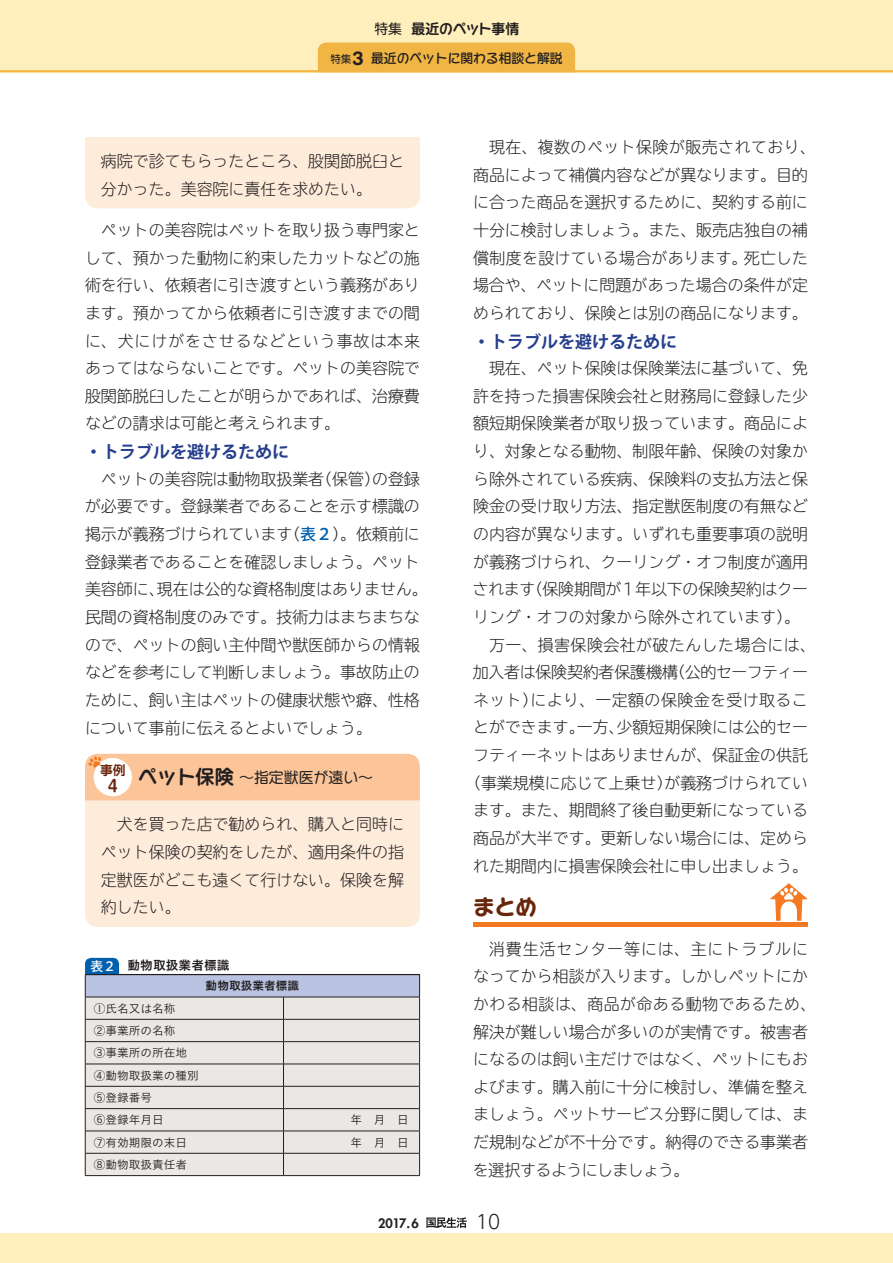
<style>
.page{position:relative;width:893px;height:1263px;background:#fff}
.page>*{position:absolute;margin:0;border:0;box-sizing:border-box;transform-origin:0 0}
.t1{font:700 21.3px "Capie N Std";color:#68260b}
.t2{font:300 19.2px "UD Shin Go C Oniz Pr 6 N";color:#231f20}
.t3{font:700 16.95px "Koz Go Pro";color:#253f8e}
.t4{font:300 15.9px/27.6px "TBUDR Go Std Super";color:#231f20}
.t5{font:300 15.9px "TBUDR Go Std Super";letter-spacing:-.02em;color:#231f20}
.t6{font:300 15.9px "TBUDR Go Std Super";letter-spacing:.025em;color:#231f20}
.t7{font:300 15.9px "TBUDR Go Std Super";letter-spacing:.03em;color:#231f20}
.t8{font:700 15.9px "Shin M Go Pro De";color:#68260b}
.t9{font:14.85px "Shin M Go Pro";color:#231f20}
.t10{font:700 13.8px "Shin M Go Pro De";color:#231f20}
.t11{font:500 12.75px "Capie N Std";color:#231f20}
.t12{font:12.75px "Koburina Go Std W6";color:#231f20}
.t13{font:800 12.75px "Futura Std";color:#231f20}
.t14{font:700 12.75px "Shin M Go Pro De";color:#68260b}
.t15{font:11.7px/22.4px "Koburina Go Std W3";color:#231f20}
.t16{font:11.7px "Koburina Go Std W6";color:#231f20}
.s1{font-family:"Shin M Go Pro";font-weight:400}
.s2{font-family:"Capie N Std De"}
.s3{font-family:"Shin M Go Pro";font-weight:400;font-size:10.65px}
.s4{font-family:"Helvetica Rounded LT Std";font-weight:700;font-size:19.2px}
.s5{font-family:"Shin M Go Pro"}
.s6{font-family:"Koz Go Pro";font-weight:500;color:#0160ae}
.s7{font-family:"Capie N Std De";font-weight:700;font-size:19.2px}
.s8{font-family:"Shin M Go Pro De";font-weight:700;font-size:19.2px}
.s9{font-family:"Capie N Std"}
.s10{font-family:"Koz Go Pro";font-weight:500;color:#fff}
</style>
<div class="page">
<div style="left:0;top:0;width:893px;height:72px;background:#feefbc"></div>
<div style="left:0;top:1233px;width:893px;height:30px;background:#feefbc"></div>
<hr style="left:0;top:70px;width:893px;height:2px;background:#f1b543">
<svg style="left:426px;top:1217px;width:41px;height:11px"></svg>
<div style="left:318px;top:43px;width:257px;height:27px;background:#f1b543"></div>
<div style="left:85px;top:975px;width:335px;height:22px;background:#bac2e1"></div>
<div style="left:119px;top:998px;width:300px;height:177px;background:#eae7e5"></div>
<hr style="left:85px;top:997px;width:198px;height:1px;background:#231f20">
<hr style="left:284px;top:997px;width:136px;height:1px;background:#231f20">
<hr style="left:85px;top:1019px;width:198px;height:1px;background:#231f20">
<hr style="left:284px;top:1019px;width:136px;height:1px;background:#231f20">
<hr style="left:85px;top:1041px;width:198px;height:1px;background:#231f20">
<hr style="left:284px;top:1041px;width:136px;height:1px;background:#231f20">
<hr style="left:85px;top:1064px;width:198px;height:1px;background:#231f20">
<hr style="left:284px;top:1064px;width:136px;height:1px;background:#231f20">
<hr style="left:85px;top:1086px;width:198px;height:1px;background:#231f20">
<hr style="left:284px;top:1086px;width:136px;height:1px;background:#231f20">
<hr style="left:85px;top:1108px;width:198px;height:1px;background:#231f20">
<hr style="left:284px;top:1108px;width:136px;height:1px;background:#231f20">
<hr style="left:85px;top:1131px;width:198px;height:1px;background:#231f20">
<hr style="left:284px;top:1131px;width:136px;height:1px;background:#231f20">
<hr style="left:85px;top:1153px;width:198px;height:1px;background:#231f20">
<hr style="left:284px;top:1153px;width:136px;height:1px;background:#231f20">
<svg style="left:283px;top:997px;width:1px;height:178px"></svg>
<svg style="left:419px;top:975px;width:1px;height:200px"></svg>
<hr style="left:85px;top:1175px;width:198px;height:1px;background:#231f20">
<hr style="left:284px;top:1175px;width:136px;height:1px;background:#231f20">
<svg style="left:85px;top:958px;width:34px;height:217px;background:#c9ced5"></svg>
<hr style="left:85px;top:974px;width:335px;height:1px;background:#231f20">
<div style="left:85px;top:137px;width:335px;height:71px;background:#feecdb"></div>
<svg style="left:85px;top:754px;width:335px;height:173px;background:#fde2cb"></svg>
<hr style="left:473px;top:923px;width:335px;height:4px;background:#f47921">
<svg style="left:770px;top:883px;width:38px;height:38px"></svg>
<p class="t10" style="left:375px;top:17px;width:146px"><span class="s1">特集</span> 最近<span class="s2">のペット</span>事情</p>
<p class="t11" style="left:330px;top:49px;width:234px"><span class="s3">特集</span><span class="s4">3</span> <span class="s5">最近</span>のペットに<span class="s5">関</span>わる<span class="s5">相談</span>と<span class="s5">解説</span></p>
<p class="t4" style="left:101px;top:147px;width:304px">病院で診てもらったところ、股関節脱臼と分かった。美容院に責任を求めたい。</p>
<p class="t4" style="left:85px;top:216px;width:336px;text-align:justify;text-indent:16px">ペットの美容院はペットを取り扱う専門家として、預かった動物に約束したカットなどの施術を行い、依頼者に引き渡すという義務があります。預かってから依頼者に引き渡すまでの間に、犬にけがをさせるなどという事故は本来あってはならないことです。ペットの美容院で股関節脱臼したことが明らかであれば、治療費などの請求は可能と考えられます。</p>
<p class="t3" style="left:85px;top:441px;width:206px">・トラブルを避けるために</p>
<p class="t4" style="left:85px;top:464px;width:344px;text-indent:16px">ペットの美容院は動物取扱業者（保管）の登録が必要です。登録業者であることを示す標識の掲示が義務づけられています（<span class="s6">表２</span>）。依頼前に登録業者であることを確認しましょう。ペット美容師に、現在は公的な資格制度はありません。民間の資格制度のみです。技術力はまちまちなので、ペットの飼い主仲間や獣医師からの情報などを参考にして判断しましょう。事故防止のために、飼い主はペットの健康状態や癖、性格について事前に伝えるとよいでしょう。</p>
<p class="t14" style="left:100px;top:760px;width:27px">事例</p>
<p class="t8" style="left:108px;top:773px;width:12px">4</p>
<p class="t9" style="left:138px;top:765px;width:236px"><span class="s7">ペット</span><span class="s8">保険</span>～指定獣医<span class="s9">が</span>遠<span class="s9">い</span>～</p>
<p class="t4" style="left:101px;top:810px;width:304px;text-align:justify;text-indent:16px">犬を買った店で勧められ、購入と同時にペット保険の契約をしたが、適用条件の指定獣医がどこも遠くて行けない。保険を解約したい。</p>
<p class="t12" style="left:90px;top:955px;width:141px"><span class="s10">表２</span> 動物取扱業者標識</p>
<p class="t15" style="left:94px;top:997px;width:107px">①氏名又は名称<br>②事業所の名称<br>③事業所の所在地<br>④動物取扱業の種別<br>⑤登録番号<br>⑥登録年月日<br>⑦有効期限の末日<br>⑧動物取扱責任者</p>
<p class="t16" style="left:206px;top:977px;width:95px">動物取扱業者標識</p>
<p class="t4" style="left:473px;top:133px;width:344px;text-indent:16px">現在、複数のペット保険が販売されており、商品によって補償内容などが異なります。目的に合った商品を選択するために、契約する前に十分に検討しましょう。また、販売店独自の補償制度を設けている場合があります。死亡した場合や、ペットに問題があった場合の条件が定められており、保険とは別の商品になります。</p>
<p class="t3" style="left:473px;top:330px;width:206px">・トラブルを避けるために</p>
<p class="t4" style="left:489px;top:354px;width:320px">現在、ペット保険は保険業法に基づいて、免</p>
<p class="t4" style="left:473px;top:382px;width:336px">許を持った損害保険会社と財務局に登録した少</p>
<p class="t4" style="left:473px;top:409px;width:336px">額短期保険業者が取り扱っています。商品によ</p>
<p class="t4" style="left:473px;top:437px;width:336px">り、対象となる動物、制限年齢、保険の対象か</p>
<p class="t4" style="left:473px;top:464px;width:336px">ら除外されている疾病、保険料の支払方法と保</p>
<p class="t4" style="left:473px;top:492px;width:336px">険金の受け取り方法、指定獣医制度の有無など</p>
<p class="t4" style="left:473px;top:520px;width:336px">の内容が異なります。いずれも重要事項の説明</p>
<p class="t4" style="left:473px;top:547px;width:336px">が義務づけられ、クーリング・オフ制度が適用</p>
<p class="t5" style="left:473px;top:576px;width:337px">されます（保険期間が１年以下の保険契約はクー</p>
<p class="t4" style="left:473px;top:603px;width:328px">リング・オフの対象から除外されています）。</p>
<p class="t7" style="left:489px;top:631px;width:328px">万一、損害保険会社が破たんした場合には、</p>
<p class="t4" style="left:473px;top:658px;width:337px">加入者は保険契約者保護機構（公的セーフティー</p>
<p class="t6" style="left:473px;top:687px;width:336px">ネット）により、一定額の保険金を受け取るこ</p>
<p class="t4" style="left:473px;top:713px;width:336px">とができます。一方、少額短期保険には公的セー</p>
<p class="t4" style="left:473px;top:741px;width:336px">フティーネットはありませんが、保証金の供託</p>
<p class="t4" style="left:465px;top:768px;width:344px">（事業規模に応じて上乗せ）が義務づけられてい</p>
<p class="t4" style="left:473px;top:796px;width:336px">ます。また、期間終了後自動更新になっている</p>
<p class="t4" style="left:473px;top:824px;width:336px">商品が大半です。更新しない場合には、定めら</p>
<p class="t4" style="left:473px;top:851px;width:336px">れた期間内に損害保険会社に申し出ましょう。</p>
<h1 class="t1" style="left:473px;top:891px;width:65px">まとめ</h1>
<p class="t4" style="left:473px;top:934px;width:345px;text-indent:16px">消費生活センター等には、主にトラブルになってから相談が入ります。しかしペットにかかわる相談は、商品が命ある動物であるため、解決が難しい場合が多いのが実情です。被害者になるのは飼い主だけではなく、ペットにもおよびます。購入前に十分に検討し、準備を整えましょう。ペットサービス分野に関しては、まだ規制などが不十分です。納得のできる事業者を選択するようにしましょう。</p>
<p class="t13" style="left:378px;top:1215px;width:42px">2017.6</p>
<p class="t2" style="left:476px;top:1206px;width:26px">10</p>
</div>
